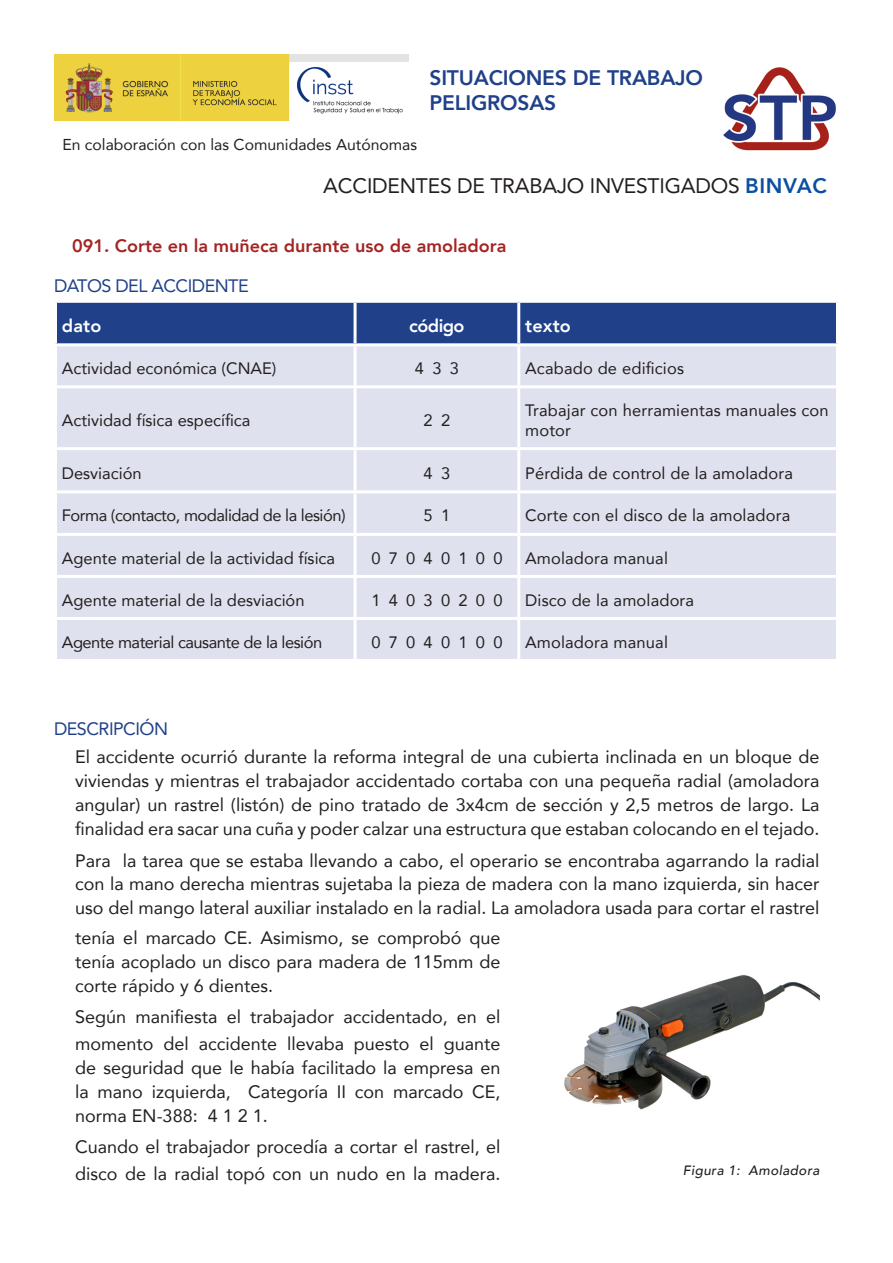
<style>
.page{position:relative;width:893px;height:1263px;background:#fff}
.page>*{position:absolute;margin:0;border:0;box-sizing:border-box;transform-origin:0 0}
.t1{font:21px "Avenir";letter-spacing:-.01em;color:#231f20}
.t2{font:800 21px/25.2px "Avenir";letter-spacing:-.01em;color:#20418a}
.t3{font:18px/24px "Avenir";color:#231f20;text-align:justify}
.t4{font:800 18px "Avenir";color:#a42423}
.t5{font:18px "Avenir";letter-spacing:-.03em;color:#20418a}
.t6{font:800 18px "Avenir";letter-spacing:.01em;color:#fff}
.t7{font:16.5px/19.8px "Avenir";color:#231f20}
.t8{font:16.5px "Avenir";letter-spacing:-.03em;color:#231f20}
.t9{font:16.5px "Avenir";letter-spacing:.5em;color:#231f20}
.t10{font:15.75px "Avenir";color:#231f20}
.t11{font:italic 500 13.5px "Avenir";letter-spacing:.03em;color:#231f20}
.s1{font-weight:800;color:#0a4fa2}
</style>
<div class="page">
<img style="left:54px;top:54px;width:355px;height:66px">
<img style="left:723px;top:67px;width:113px;height:84px">
<div style="left:57px;top:303px;width:779px;height:40px;background:#20418a"></div>
<div style="left:57px;top:346px;width:779px;height:313px;background:#e0e1ee"></div>
<hr style="left:354px;top:303px;width:3px;height:40px;background:#fff">
<hr style="left:517px;top:303px;width:3px;height:40px;background:#fff">
<hr style="left:354px;top:388px;width:3px;height:59px;background:#fff">
<hr style="left:519px;top:385px;width:320px;height:3px;background:#fff">
<hr style="left:54px;top:447px;width:301px;height:3px;background:#fff">
<hr style="left:355px;top:447px;width:164px;height:3px;background:#fff">
<hr style="left:354px;top:450px;width:3px;height:40px;background:#fff">
<hr style="left:519px;top:447px;width:320px;height:3px;background:#fff">
<hr style="left:54px;top:490px;width:301px;height:3px;background:#fff">
<hr style="left:355px;top:490px;width:164px;height:3px;background:#fff">
<hr style="left:354px;top:493px;width:3px;height:40px;background:#fff">
<hr style="left:519px;top:490px;width:320px;height:3px;background:#fff">
<hr style="left:54px;top:533px;width:301px;height:3px;background:#fff">
<hr style="left:355px;top:533px;width:164px;height:3px;background:#fff">
<hr style="left:354px;top:536px;width:3px;height:39px;background:#fff">
<hr style="left:519px;top:533px;width:320px;height:3px;background:#fff">
<hr style="left:54px;top:575px;width:301px;height:3px;background:#fff">
<hr style="left:355px;top:575px;width:164px;height:3px;background:#fff">
<hr style="left:354px;top:578px;width:3px;height:39px;background:#fff">
<hr style="left:519px;top:575px;width:320px;height:3px;background:#fff">
<hr style="left:54px;top:617px;width:301px;height:3px;background:#fff">
<hr style="left:355px;top:617px;width:164px;height:3px;background:#fff">
<hr style="left:354px;top:620px;width:3px;height:39px;background:#fff">
<hr style="left:519px;top:617px;width:320px;height:3px;background:#fff">
<hr style="left:54px;top:385px;width:301px;height:3px;background:#fff">
<hr style="left:354px;top:346px;width:3px;height:39px;background:#fff">
<hr style="left:355px;top:385px;width:164px;height:3px;background:#fff">
<hr style="left:517px;top:346px;width:3px;height:39px;background:#fff">
<hr style="left:517px;top:388px;width:3px;height:59px;background:#fff">
<hr style="left:517px;top:450px;width:3px;height:40px;background:#fff">
<hr style="left:517px;top:493px;width:3px;height:40px;background:#fff">
<hr style="left:517px;top:536px;width:3px;height:39px;background:#fff">
<hr style="left:517px;top:578px;width:3px;height:39px;background:#fff">
<hr style="left:517px;top:620px;width:3px;height:39px;background:#fff">
<img style="left:564px;top:975px;width:255px;height:135px">
<p class="t10" style="left:63px;top:132px;width:356px">En colaboración con las Comunidades Autónomas</p>
<p class="t2" style="left:429px;top:65px;width:275px">SITUACIONES DE TRABAJO<br>PELIGROSAS</p>
<p class="t1" style="left:323px;top:169px;width:505px">ACCIDENTES DE TRABAJO INVESTIGADOS <span class="s1">BINVAC</span></p>
<p class="t4" style="left:72px;top:232px;width:436px">091. Corte en la muñeca durante uso de amoladora</p>
<p class="t5" style="left:54px;top:272px;width:196px">DATOS DEL ACCIDENTE</p>
<h2 class="t6" style="left:62px;top:312px;width:41px">dato</h2>
<p class="t6" style="left:409px;top:312px;width:57px">código</p>
<h2 class="t6" style="left:525px;top:312px;width:47px">texto</h2>
<p class="t7" style="left:62px;top:358px;width:216px">Actividad económica (CNAE)</p>
<p class="t7" style="left:415px;top:358px;width:46px">433</p>
<p class="t7" style="left:525px;top:358px;width:160px">Acabado de edificios</p>
<p class="t7" style="left:62px;top:410px;width:190px">Actividad física específica</p>
<p class="t7" style="left:424px;top:410px;width:28px">2 2</p>
<p class="t7" style="left:525px;top:400px;width:305px">Trabajar con herramientas manuales con motor</p>
<p class="t7" style="left:62px;top:462px;width:81px">Desviación</p>
<p class="t7" style="left:424px;top:462px;width:28px">4 3</p>
<p class="t7" style="left:525px;top:462px;width:269px">Pérdida de control de la amoladora</p>
<p class="t8" style="left:62px;top:502px;width:285px">Forma (contacto, modalidad de la lesión)</p>
<p class="t7" style="left:424px;top:505px;width:28px">5 1</p>
<p class="t7" style="left:525px;top:505px;width:267px">Corte con el disco de la amoladora</p>
<p class="t7" style="left:62px;top:547px;width:275px">Agente material de la actividad física</p>
<p class="t9" style="left:371px;top:545px;width:133px">07040100</p>
<p class="t7" style="left:525px;top:547px;width:144px">Amoladora manual</p>
<p class="t7" style="left:62px;top:589px;width:244px">Agente material de la desviación</p>
<p class="t9" style="left:371px;top:587px;width:133px">14030200</p>
<p class="t7" style="left:525px;top:589px;width:171px">Disco de la amoladora</p>
<p class="t8" style="left:62px;top:629px;width:262px">Agente material causante de la lesión</p>
<p class="t9" style="left:371px;top:629px;width:133px">07040100</p>
<p class="t7" style="left:525px;top:632px;width:144px">Amoladora manual</p>
<p class="t5" style="left:54px;top:714px;width:116px">DESCRIPCIÓN</p>
<p class="t3" style="left:75px;top:744px;width:746px">El accidente ocurrió durante la reforma integral de una cubierta inclinada en un bloque de viviendas y mientras el trabajador accidentado cortaba con una pequeña radial (amoladora angular) un rastrel (listón) de pino tratado de 3x4cm de sección y 2,5 metros de largo. La finalidad era sacar una cuña y poder calzar una estructura que estaban colocando en el tejado.</p>
<p class="t3" style="left:75px;top:848px;width:746px">Para la tarea que se estaba llevando a cabo, el operario se encontraba agarrando la radial con la mano derecha mientras sujetaba la pieza de madera con la mano izquierda, sin hacer uso del mango lateral auxiliar instalado en la radial. La amoladora usada para cortar el rastrel</p>
<p class="t3" style="left:75px;top:925px;width:427px">tenía el marcado CE. Asimismo, se comprobó que tenía acoplado un disco para madera de 115mm de corte rápido y 6 dientes.</p>
<p class="t3" style="left:75px;top:1003px;width:427px;line-height:27px">Según manifiesta el trabajador accidentado, en el momento del accidente llevaba puesto el guante</p>
<p class="t3" style="left:75px;top:1055px;width:427px">de seguridad que le había facilitado la empresa en la mano izquierda, Categoría II con marcado CE, norma EN-388: 4 1 2 1.</p>
<p class="t3" style="left:75px;top:1133px;width:427px;line-height:27px">Cuando el trabajador procedía a cortar el rastrel, el disco de la radial topó con un nudo en la madera.</p>
<p class="t11" style="left:683px;top:1162px;width:138px">Figura 1: Amoladora</p>
</div>
